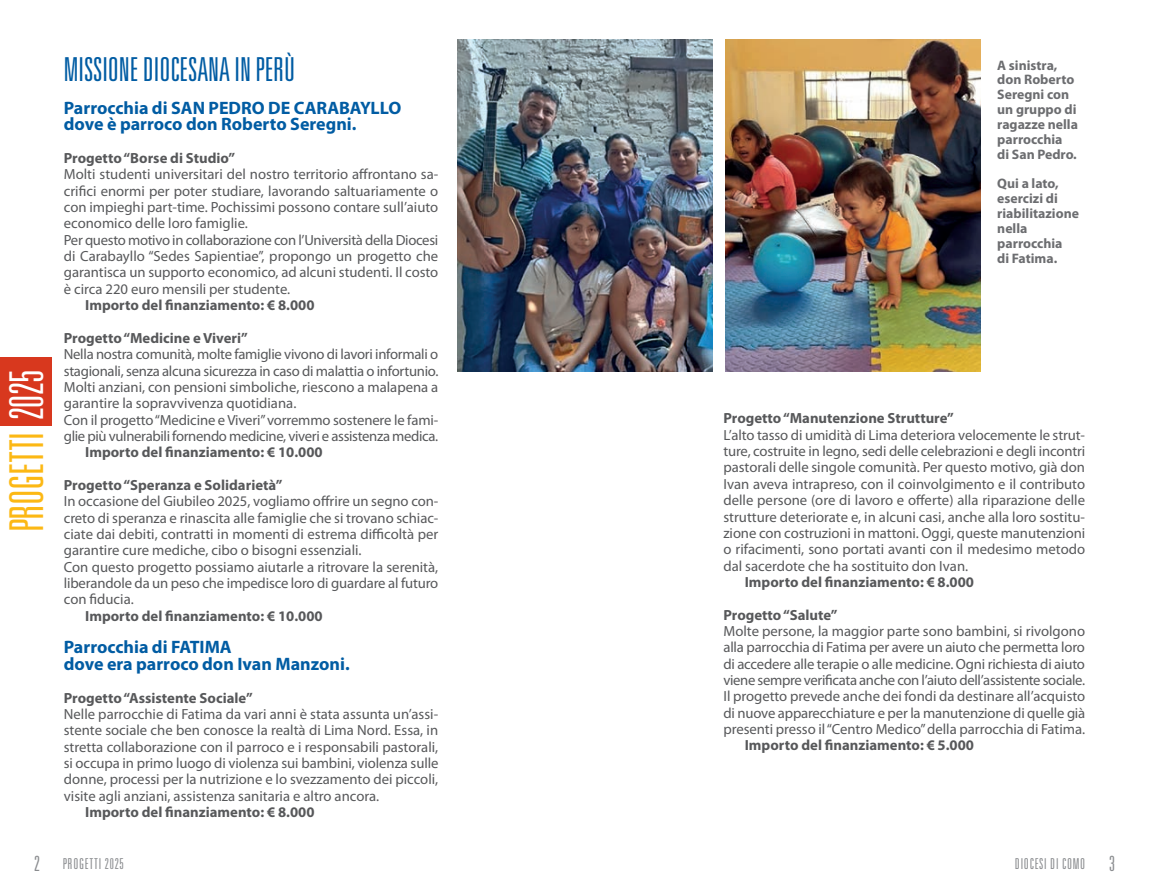
<style>
.page{position:relative;width:1149px;height:893px;background:#fff}
.page>*{position:absolute;margin:0;border:0;box-sizing:border-box;transform-origin:0 0}
._2021{font:300 ultra-condensed 46.65px "Univers LT";letter-spacing:-.01em;color:#fcb814}
.Stato_2024{font:300 ultra-condensed 33px "Univers LT";color:#015ca3}
.Titoletto_12{font:700 18px "Myriad Pro";color:#015ca3}
.t1{font:300 ultra-condensed 15px "Univers LT";letter-spacing:.05em;color:#8a8c8f}
.Testo_Myriad_Progett{font:14.7px/16.4px "Myriad Pro";color:#57585a;text-align:justify}
.Importo_progetto{font:700 14.7px "Myriad Pro";color:#57585a}
.Testi_progetto_BOLD{font:700 14.7px "Myriad Pro";color:#57585a}
.Testo_Myriad_Progett-2{font:14.7px/16.4px "Myriad Pro";letter-spacing:-.025em;color:#57585a}
.Dida{font:700 13.8px/14.9px "Myriad Pro";color:#6c6d70}
.s1{color:#fff}
.s2{font-size:21px}
</style>
<div class="page">
<img style="left:457px;top:40px;width:255px;height:332px">
<img style="left:725px;top:40px;width:255px;height:332px">
<div style="left:0;top:357px;width:51px;height:68px;background:#d8381e"></div>
<p class="_2021" style="left:0;top:532px;width:164px;rotate:-90deg">PROGETTI <span class="s1">2025</span></p>
<p class="Stato_2024" style="left:64px;top:51px;width:233px">MISSIONE DIOCESANA IN PERÙ</p>
<p class="Titoletto_12" style="left:64px;top:96px;width:339px">Parrocchia di SAN PEDRO DE CARABAYLLO</p>
<p class="Titoletto_12" style="left:64px;top:112px;width:294px">dove è parroco don Roberto Seregni.</p>
<p class="Testi_progetto_BOLD" style="left:64px;top:148px;width:173px">Progetto “Borse di Studio”</p>
<p class="Testo_Myriad_Progett" style="left:64px;top:166px;width:376px">Molti studenti universitari del nostro territorio affrontano sa&shy;crifici enormi per poter studiare, lavorando saltuariamente o con impieghi part-time. Pochissimi possono contare sull’aiuto economico delle loro famiglie.</p>
<p class="Testo_Myriad_Progett" style="left:64px;top:231px;width:376px">Per questo motivo in collaborazione con l’Università della Diocesi di Carabayllo “Sedes Sapientiae”, propongo un progetto che garantisca un supporto economico, ad alcuni studenti. Il costo è circa 220 euro mensili per studente.</p>
<p class="Importo_progetto" style="left:85px;top:296px;width:231px">Importo del finanziamento: € 8.000</p>
<p class="Testi_progetto_BOLD" style="left:64px;top:328px;width:185px">Progetto “Medicine e Viveri”</p>
<p class="Testo_Myriad_Progett" style="left:64px;top:346px;width:376px">Nella nostra comunità, molte famiglie vivono di lavori informali o stagionali, senza alcuna sicurezza in caso di malattia o infortunio.<br>Molti anziani, con pensioni simboliche, riescono a malapena a garantire la sopravvivenza quotidiana.</p>
<p class="Testo_Myriad_Progett-2" style="left:64px;top:411px;width:376px">Con il progetto “Medicine e Viveri” vorremmo sostenere le fami&shy;glie più vulnerabili fornendo medicine, viveri e assistenza medica.</p>
<p class="Importo_progetto" style="left:85px;top:443px;width:239px">Importo del finanziamento: € 10.000</p>
<p class="Testi_progetto_BOLD" style="left:64px;top:475px;width:220px">Progetto “Speranza e Solidarietà”</p>
<p class="Testo_Myriad_Progett" style="left:64px;top:493px;width:376px">In occasione del Giubileo 2025, vogliamo offrire un segno con&shy;creto di speranza e rinascita alle famiglie che si trovano schiac&shy;ciate dai debiti, contratti in momenti di estrema difficoltà per garantire cure mediche, cibo o bisogni essenziali.</p>
<p class="Testo_Myriad_Progett" style="left:64px;top:558px;width:376px">Con questo progetto possiamo aiutarle a ritrovare la serenità, liberandole da un peso che impedisce loro di guardare al futuro con fiducia.</p>
<p class="Importo_progetto" style="left:85px;top:606px;width:239px">Importo del finanziamento: € 10.000</p>
<p class="Titoletto_12" style="left:64px;top:636px;width:169px">Parrocchia di FATIMA</p>
<p class="Titoletto_12" style="left:64px;top:652px;width:287px">dove era parroco don Ivan Manzoni.</p>
<p class="Testi_progetto_BOLD" style="left:64px;top:688px;width:190px">Progetto “Assistente Sociale”</p>
<p class="Testo_Myriad_Progett" style="left:64px;top:705px;width:376px">Nelle parrocchie di Fatima da vari anni è stata assunta un’assi&shy;stente sociale che ben conosce la realtà di Lima Nord. Essa, in stretta collaborazione con il parroco e i responsabili pastorali, si occupa in primo luogo di violenza sui bambini, violenza sulle donne, processi per la nutrizione e lo svezzamento dei piccoli, visite agli anziani, assistenza sanitaria e altro ancora.</p>
<p class="Importo_progetto" style="left:85px;top:802px;width:231px">Importo del finanziamento: € 8.000</p>
<p class="Dida" style="left:996px;top:57px;width:82px">A sinistra, don Roberto<br>Seregni con un gruppo di ragazze nella</p>
<p class="Dida" style="left:996px;top:131px;width:67px">parrocchia</p>
<p class="Dida" style="left:996px;top:146px;width:81px">di San Pedro.</p>
<p class="Dida" style="left:996px;top:176px;width:83px">Qui a lato, esercizi di riabilitazione nella</p>
<p class="Dida" style="left:996px;top:235px;width:67px">parrocchia di Fatima.</p>
<p class="Testi_progetto_BOLD" style="left:723px;top:409px;width:232px">Progetto “Manutenzione Strutture”</p>
<p class="Testo_Myriad_Progett" style="left:723px;top:426px;width:363px">L’alto tasso di umidità di Lima deteriora velocemente le strut&shy;ture, costruite in legno, sedi delle celebrazioni e degli incontri pastorali delle singole comunità. Per questo motivo, già don Ivan aveva intrapreso, con il coinvolgimento e il contributo delle persone (ore di lavoro e offerte) alla riparazione delle strutture deteriorate e, in alcuni casi, anche alla loro sostitu&shy;zione con costruzioni in mattoni. Oggi, queste manutenzioni o rifacimenti, sono portati avanti con il medesimo metodo dal sacerdote che ha sostituito don Ivan.</p>
<p class="Importo_progetto" style="left:744px;top:572px;width:231px">Importo del finanziamento: € 8.000</p>
<p class="Testi_progetto_BOLD" style="left:723px;top:605px;width:116px">Progetto “Salute”</p>
<p class="Testo_Myriad_Progett" style="left:723px;top:623px;width:363px">Molte persone, la maggior parte sono bambini, si rivolgono alla parrocchia di Fatima per avere un aiuto che permetta loro di accedere alle terapie o alle medicine. Ogni richiesta di aiuto viene sempre verificata anche con l’aiuto dell’assistente sociale.<br>Il progetto prevede anche dei fondi da destinare all’acquisto di nuove apparecchiature e per la manutenzione di quelle già presenti presso il “Centro Medico” della parrocchia di Fatima.</p>
<p class="Importo_progetto" style="left:744px;top:736px;width:231px">Importo del finanziamento: € 5.000</p>
<p class="t1" style="left:34px;top:855px;width:91px"><span class="s2">2</span> PROGETTI 2025</p>
<p class="t1" style="left:1014px;top:855px;width:101px">DIOCESI DI COMO <span class="s2">3</span></p>
</div>
